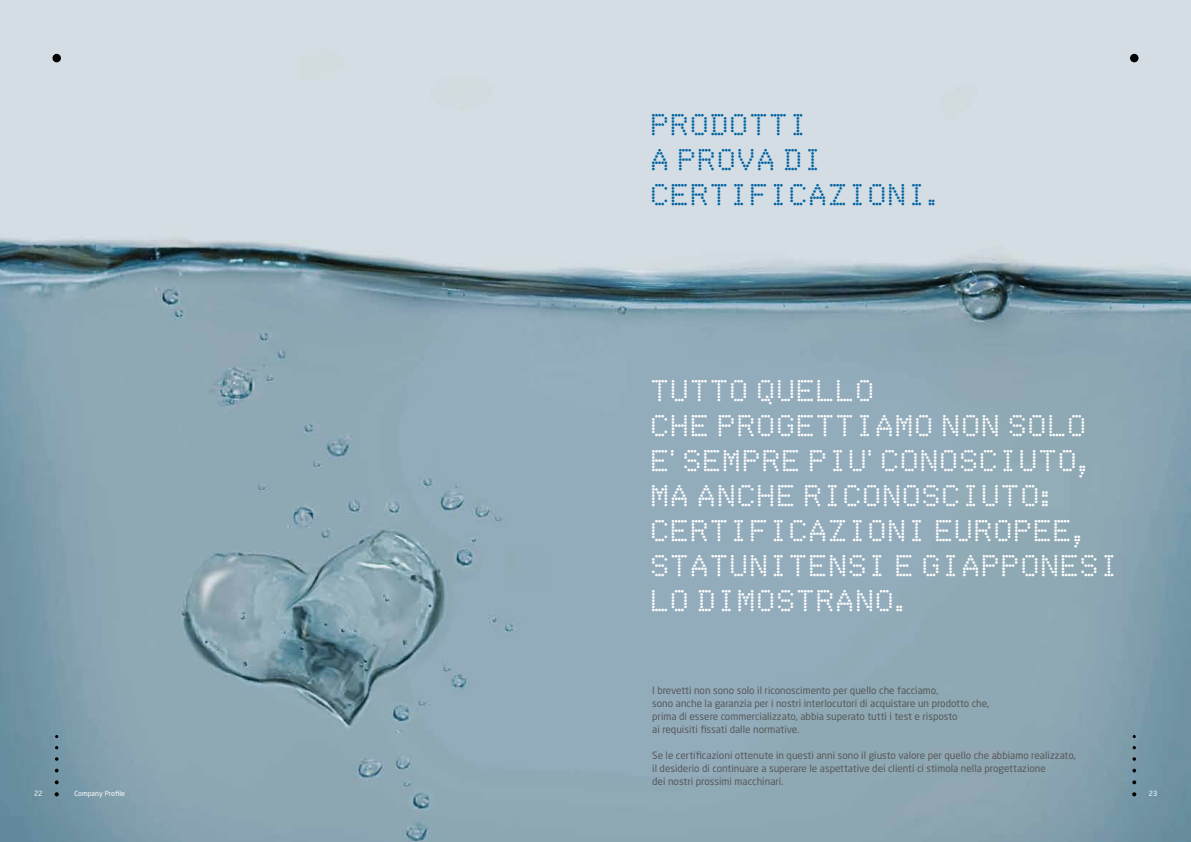
<style>
.page{position:relative;width:1191px;height:842px;background:#fff}
.page>*{position:absolute;margin:0;border:0;box-sizing:border-box;transform-origin:0 0}
.t1{font:25px/35px "Dot Matrix";letter-spacing:.04em;color:#fff}
.t2{font:25px/35px "Dot Matrix";letter-spacing:.04em;color:#0062a1}
.t3{font:10px/13px "Neo Sans Std";color:#58585a}
.t4{font:7px "Neo Sans Std";letter-spacing:.01em;color:#fff}
</style>
<div class="page">
<img style="left:0;top:0;width:1191px;height:842px">
<svg style="left:55px;top:792px;width:4px;height:4px"></svg>
<svg style="left:55px;top:780px;width:4px;height:4px"></svg>
<svg style="left:55px;top:769px;width:4px;height:3px"></svg>
<svg style="left:55px;top:757px;width:3px;height:4px"></svg>
<div style="left:52px;top:54px;width:9px;height:8px;background:#000;border-radius:50%"></div>
<svg style="left:1132px;top:792px;width:4px;height:4px"></svg>
<svg style="left:1132px;top:780px;width:4px;height:4px"></svg>
<svg style="left:1132px;top:769px;width:4px;height:3px"></svg>
<svg style="left:1132px;top:757px;width:4px;height:4px"></svg>
<svg style="left:1132px;top:746px;width:4px;height:3px"></svg>
<div style="left:1130px;top:54px;width:8px;height:8px;background:#000;border-radius:50%"></div>
<h1 class="t2" style="left:652px;top:110px;width:297px">PRODOTT I<br>A PROVA DI<br>CERTIFICAZIONI.</h1>
<h1 class="t1" style="left:652px;top:376px;width:166px">TUTTO QUELLO<br>CHEPRO</h1>
<h1 class="t1" style="left:778px;top:411px;width:96px">GETTIAMONON</h1>
<h1 class="t1" style="left:1009px;top:411px;width:36px">SOLO</h1>
<h1 class="t1" style="left:652px;top:446px;width:43px">E' SEMPREPI</h1>
<h1 class="t1" style="left:849px;top:446px;width:43px">U' CONO</h1>
<h1 class="t1" style="left:961px;top:446px;width:139px">SCI UTO,</h1>
<h1 class="t1" style="left:652px;top:481px;width:18px">MAANC</h1>
<h1 class="t1" style="left:758px;top:481px;width:39px">HERICONO</h1>
<h1 class="t1" style="left:923px;top:481px;width:139px">SCI UTO:</h1>
<h1 class="t1" style="left:652px;top:516px;width:20px">CER</h1>
<h1 class="t1" style="left:711px;top:516px;width:39px">TIFICAZIONI</h1>
<h1 class="t1" style="left:936px;top:516px;width:60px">EUROPEE</h1>
<h1 class="t1" style="left:1074px;top:516px;width:20px">,</h1>
<h1 class="t1" style="left:652px;top:551px;width:230px">STATUNI TENSIE</h1>
<h1 class="t1" style="left:923px;top:551px;width:40px">GIAPPONE</h1>
<h1 class="t1" style="left:1081px;top:551px;width:29px">SI</h1>
<h1 class="t1" style="left:652px;top:586px;width:19px">LODIMO</h1>
<h1 class="t1" style="left:778px;top:586px;width:60px">STRANO</h1>
<h1 class="t1" style="left:896px;top:586px;width:20px">.</h1>
<p class="t3" style="left:652px;top:684px;width:339px">I brevetti non sono solo il riconoscimento per quello che facciamo,<br>sono anche la garanzia per i nostri interlocutori di acquistare un prodotto che, prima di essere commercializzato, abbia superato tutti i test e risposto<br>ai requisiti fissati dalle normative.</p>
<p class="t3" style="left:652px;top:749px;width:425px">Se le certificazioni ottenute in questi anni sono il giusto valore per quello che abbiamo realizzato, il desiderio di continuare a superare le aspettative dei clienti ci stimola nella progettazione<br>dei nostri prossimi macchinari.</p>
<p class="t4" style="left:34px;top:789px;width:10px">22</p>
<p class="t4" style="left:74px;top:789px;width:52px">Company Profile</p>
<p class="t4" style="left:1148px;top:789px;width:10px">23</p>
</div>
